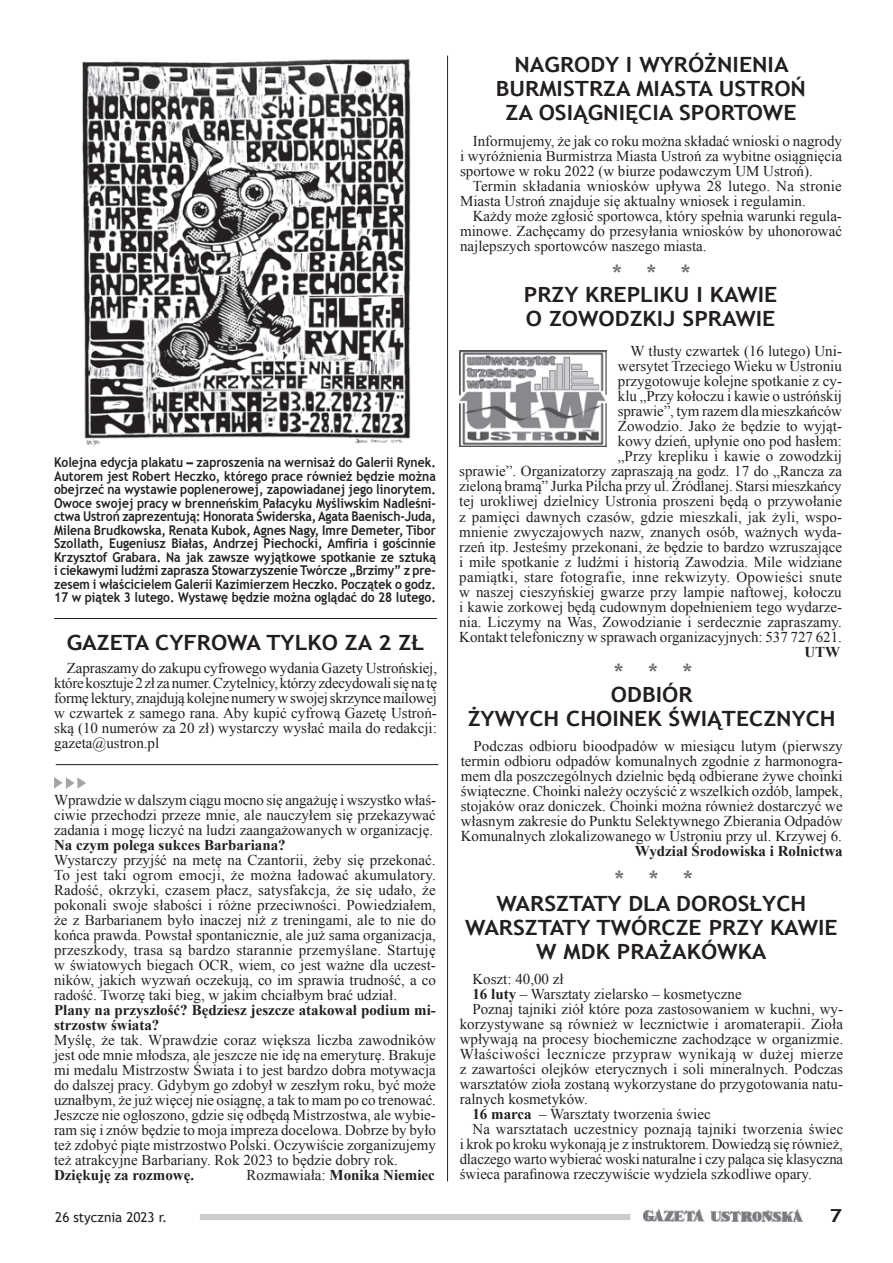
<style>
.page{position:relative;width:893px;height:1263px;background:#fff}
.page>*{position:absolute;margin:0;border:0;box-sizing:border-box;transform-origin:0 0}
.t1{font:27px "Trebuchet MS";color:#6c6d70}
.t2{font:700 21px/24px "Trebuchet MS";color:#231f20;text-align:center;scale:1.1 1}
.t3{font:700 18px "Trebuchet MS";color:#231f20;scale:1.2 1}
.t4{font:15px/15px "Times New Roman";color:#231f20;text-align:justify}
.t5{font:700 15px/15px "Times New Roman";color:#231f20}
.t6{font:15px "Times New Roman";letter-spacing:.025em;color:#231f20}
.t7{font:700 13.5px/13.5px "Trebuchet MS";color:#231f20;text-align:justify;scale:.9 1}
.t8{font:13.5px "Trebuchet MS";color:#231f20}
.s1{font-family:"Arial"}
.s2{font-weight:400}
.s3{font-weight:700}
</style>
<div class="page">
<img style="left:643px;top:1209px;width:160px;height:13px">
<div style="left:200px;top:1214px;width:430px;height:6px;background:#cbccce"></div>
<hr style="left:56px;top:764px;width:382px;height:1px;background:#231f20">
<img style="left:459px;top:351px;width:148px;height:95px">
<hr style="left:447px;top:56px;width:1px;height:1125px;background:#231f20">
<img style="left:82px;top:59px;width:329px;height:387px">
<svg style="left:54px;top:777px;width:32px;height:12px"></svg>
<hr style="left:54px;top:618px;width:383px;height:1px;background:#231f20">
<p class="t7" style="left:54px;top:456px;width:426px">Kolejna edycja plakatu <span class="s1">–</span> zaproszenia na wernisaż do Galerii Rynek.<br>Autorem jest Robert Heczko, którego prace również będzie można obejrzeć na wystawie poplenerowej, zapowiadanej jego linorytem.<br>Owoce swojej pracy w brenneńskim Pałacyku Myśliwskim Nadleśni&shy;ctwa Ustroń zaprezentują: Honorata Świderska, Agata Baenisch-Juda, Milena Brudkowska, Renata Kubok, Agnes Nagy, Imre Demeter, Tibor Szollath, Eugeniusz Białas, Andrzej Piechocki, Amfiria i gościnnie Krzysztof Grabara. Na jak zawsze wyjątkowe spotkanie ze sztuką i ciekawymi ludźmi zaprasza Stowarzyszenie Twórcze „Brzimy” z pre&shy;zesem i właścicielem Galerii Kazimierzem Heczko. Początek o godz.<br>17 w piątek 3 lutego. Wystawę będzie można oglądać do 28 lutego.</p>
<h2 class="t2" style="left:67px;top:631px;width:327px">GAZETA CYFROWA TYLKO ZA 2 ZŁ</h2>
<p class="t4" style="left:54px;top:660px;width:384px;text-indent:13px">Zapraszamy do zakupu cyfrowego wydania Gazety Ustrońskiej, które kosztuje 2 zł za numer. Czytelnicy, którzy zdecydowali się na tę formę lektury, znajdują kolejne numery w swojej skrzynce mailowej w czwartek z samego rana. Aby kupić cyfrową Gazetę Ustroń&shy;ską (10 numerów za 20 zł) wystarczy wysłać maila do redakcji: gazeta@ustron.pl</p>
<p class="t4" style="left:54px;top:792px;width:384px">Wprawdzie w dalszym ciągu mocno się angażuję i wszystko właś&shy;ciwie przechodzi przeze mnie, ale nauczyłem się przekazywać zadania i mogę liczyć na ludzi zaangażowanych w organizację.</p>
<p class="t5" style="left:54px;top:837px;width:233px">Na czym polega sukces Barbariana?</p>
<p class="t4" style="left:54px;top:852px;width:383px">Wystarczy przyjść na metę na Czantorii, żeby się przekonać.<br>To jest taki ogrom emocji, że można ładować akumulatory.<br>Radość, okrzyki, czasem płacz, satysfakcja, że się udało, że pokonali swoje słabości i różne przeciwności. Powiedziałem, że z Barbarianem było inaczej niż z treningami, ale to nie do końca prawda. Powstał spontanicznie, ale już sama organizacja, przeszkody, trasa są bardzo starannie przemyślane. Startuję w światowych biegach OCR, wiem, co jest ważne dla uczest&shy;ników, jakich wyzwań oczekują, co im sprawia trudność, a co radość. Tworzę taki bieg, w jakim chciałbym brać udział.</p>
<p class="t5" style="left:54px;top:1002px;width:383px">Plany na przyszłość? Będziesz jeszcze atakował podium mi&shy;strzostw świata?</p>
<p class="t4" style="left:54px;top:1032px;width:383px">Myślę, że tak. Wprawdzie coraz większa liczba zawodników jest ode mnie młodsza, ale jeszcze nie idę na emeryturę. Brakuje mi medalu Mistrzostw Świata i to jest bardzo dobra motywacja do dalszej pracy. Gdybym go zdobył w zeszłym roku, być może uznałbym, że już więcej nie osiągnę, a tak to mam po co trenować.<br>Jeszcze nie ogłoszono, gdzie się odbędą Mistrzostwa, ale wybie&shy;ram się i znów będzie to moja impreza docelowa. Dobrze by było też zdobyć piąte mistrzostwo Polski. Oczywiście zorganizujemy też atrakcyjne Barbariany. Rok 2023 to będzie dobry rok.</p>
<p class="t5" style="left:54px;top:1167px;width:142px">Dziękuję za rozmowę.</p>
<p class="t5" style="left:247px;top:1167px;width:190px"><span class="s2">Rozmawiała:</span> Monika Niemiec</p>
<h2 class="t2" style="left:496px;top:53px;width:283px">NAGRODY I WYRÓŻNIENIA<br>BURMISTRZA MIASTA USTROŃ<br>ZA OSIĄGNIĘCIA SPORTOWE</h2>
<p class="t4" style="left:460px;top:133px;width:383px;text-indent:13px">Informujemy, że jak co roku można składać wnioski o nagrody i wyróżnienia Burmistrza Miasta Ustroń za wybitne osiągnięcia sportowe w roku 2022 (w biurze podawczym UM Ustroń).</p>
<p class="t4" style="left:460px;top:178px;width:383px;text-indent:13px">Termin składania wniosków upływa 28 lutego. Na stronie<br>Miasta Ustroń znajduje się aktualny wniosek i regulamin.</p>
<p class="t4" style="left:460px;top:208px;width:383px;text-indent:13px">Każdy może zgłosić sportowca, który spełnia warunki regula&shy;minowe. Zachęcamy do przesyłania wniosków by uhonorować najlepszych sportowców naszego miasta.</p>
<h1 class="t1" style="left:612px;top:259px;width:80px">* * *</h1>
<h2 class="t2" style="left:524px;top:283px;width:232px;text-align:left">PRZY KREPLIKU I KAWIE<br>O ZOWODZKIJ SPRAWIE</h2>
<p class="t4" style="left:459px;top:344px;width:384px;text-align:right">W tłusty czwartek (16 lutego) Uni-<br>wersytet Trzeciego Wieku w Ustroniu<br>przygotowuje kolejne spotkanie z cy-<br>klu „Przy kołoczu i kawie o ustróńskij<br>sprawie”, tym razem dla mieszkańców<br>Zowodzio. Jako że będzie to wyjąt-<br>kowy dzień, upłynie ono pod hasłem:<br>„Przy krepliku i kawie o zowodzkij<br>sprawie”. Organizatorzy zapraszają na godz. 17 do „Rancza za zieloną bramą” Jurka Pilcha przy ul. Źródlanej. Starsi mieszkańcy tej urokliwej dzielnicy Ustronia proszeni będą o przywołanie z pamięci dawnych czasów, gdzie mieszkali, jak żyli, wspo&shy;mnienie zwyczajowych nazw, znanych osób, ważnych wyda&shy;rzeń itp. Jesteśmy przekonani, że będzie to bardzo wzruszające i miłe spotkanie z ludźmi i historią Zawodzia. Mile widziane pamiątki, stare fotografie, inne rekwizyty. Opowieści snute w naszej cieszyńskiej gwarze przy lampie naftowej, kołoczu i kawie zorkowej będą cudownym dopełnieniem tego wydarze&shy;nia. Liczymy na Was, Zowodzianie i serdecznie zapraszamy.<br>Kontakt telefoniczny w sprawach organizacyjnych: 537 727 621.</p>
<p class="t5" style="left:804px;top:644px;width:37px">UTW</p>
<h1 class="t1" style="left:614px;top:658px;width:80px">* * *</h1>
<h2 class="t2" style="left:468px;top:682px;width:336px">ODBIÓR<br>ŻYWYCH CHOINEK ŚWIĄTECZNYCH</h2>
<p class="t4" style="left:461px;top:738px;width:384px;text-indent:13px">Podczas odbioru bioodpadów w miesiącu lutym (pierwszy termin odbioru odpadów komunalnych zgodnie z harmonogra&shy;mem dla poszczególnych dzielnic będą odbierane żywe choinki świąteczne. Choinki należy oczyścić z wszelkich ozdób, lampek, stojaków oraz doniczek. Choinki można również dostarczyć we własnym zakresie do Punktu Selektywnego Zbierania Odpadów Komunalnych zlokalizowanego w Ustroniu przy ul. Krzywej 6.</p>
<p class="t5" style="left:635px;top:843px;width:209px">Wydział Środowiska i Rolnictwa</p>
<h1 class="t1" style="left:615px;top:864px;width:80px">* * *</h1>
<h2 class="t2" style="left:465px;top:891px;width:340px">WARSZTATY DLA DOROSŁYCH<br>WARSZTATY TWÓRCZE PRZY KAWIE<br>W MDK PRAŻAKÓWKA</h2>
<p class="t4" style="left:472px;top:971px;width:93px">Koszt: 40,00 zł</p>
<p class="t4" style="left:472px;top:986px;width:271px"><span class="s3">16 luty</span> – Warsztaty zielarsko – kosmetyczne</p>
<p class="t4" style="left:472px;top:1001px;width:372px">Poznaj tajniki ziół które poza zastosowaniem w kuchni, wy-</p>
<p class="t4" style="left:460px;top:1016px;width:385px">korzystywane są również w lecznictwie i aromaterapii. Zioła</p>
<p class="t4" style="left:460px;top:1031px;width:385px">wpływają na procesy biochemiczne zachodzące w organizmie.</p>
<p class="t6" style="left:460px;top:1044px;width:385px">Właściwości lecznicze przypraw wynikają w dużej mierze</p>
<p class="t4" style="left:460px;top:1061px;width:385px">z zawartości olejków eterycznych i soli mineralnych. Podczas</p>
<p class="t4" style="left:460px;top:1076px;width:385px">warsztatów zioła zostaną wykorzystane do przygotowania natu-</p>
<p class="t4" style="left:460px;top:1091px;width:130px">ralnych kosmetyków.</p>
<p class="t4" style="left:472px;top:1106px;width:240px"><span class="s3">16 marca</span> – Warsztaty tworzenia świec</p>
<p class="t4" style="left:472px;top:1121px;width:372px">Na warsztatach uczestnicy poznają tajniki tworzenia świec</p>
<p class="t4" style="left:460px;top:1136px;width:385px">i krok po kroku wykonają je z instruktorem. Dowiedzą się również,</p>
<p class="t4" style="left:460px;top:1151px;width:385px">dlaczego warto wybierać woski naturalne i czy paląca się klasyczna</p>
<p class="t4" style="left:460px;top:1166px;width:354px">świeca parafinowa rzeczywiście wydziela szkodliwe opary.</p>
<p class="t8" style="left:55px;top:1209px;width:113px">26 stycznia 2023 r.</p>
<p class="t3" style="left:829px;top:1204px;width:12px">7</p>
</div>
